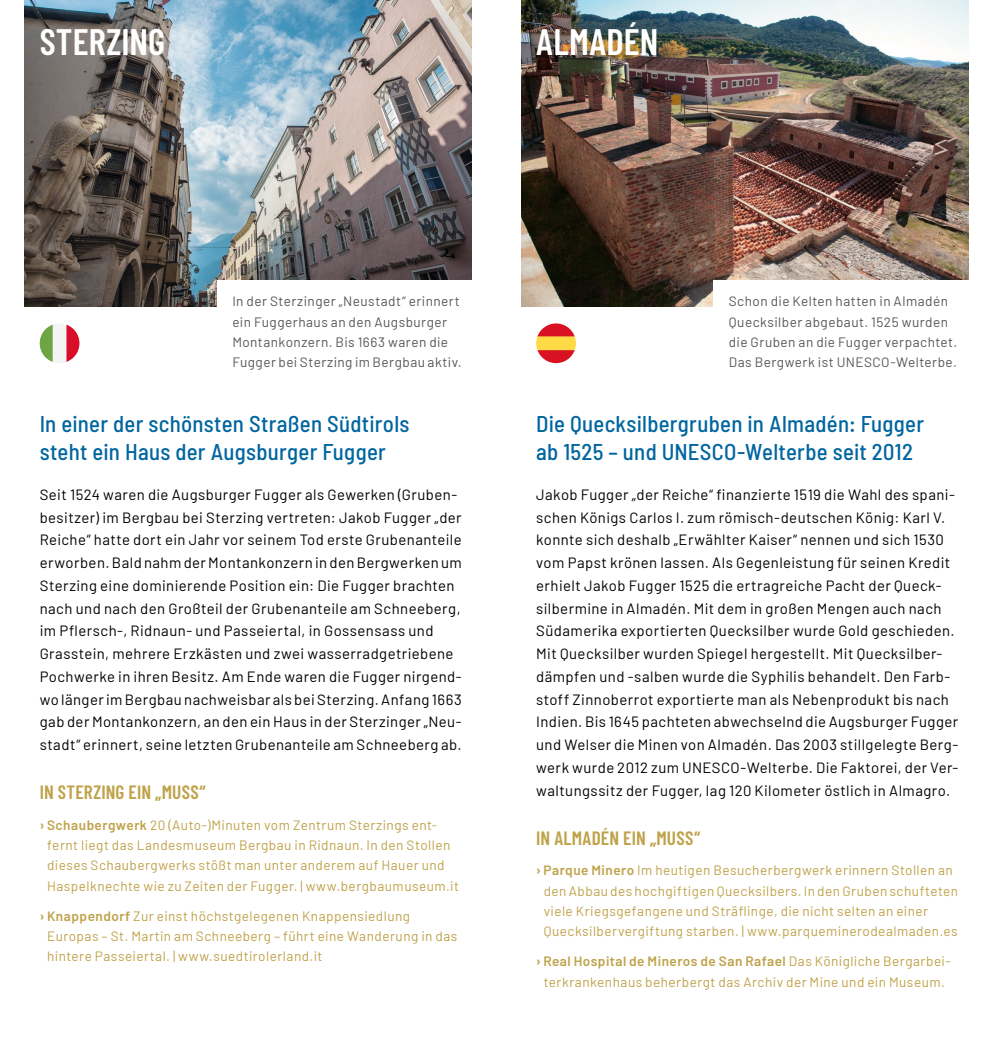
<style>
.page{position:relative;width:993px;height:1042px;background:#fff}
.page>*{position:absolute;margin:0;border:0;box-sizing:border-box;transform-origin:0 0}
.t1{font:600 36.75px "Barlow Condensed";letter-spacing:.005em;color:#fff}
.t2{font:500 semi-condensed 22.75px/28.3px "Barlow";letter-spacing:.01em;color:#0065a0}
.t3{font:600 19.25px "Barlow Condensed";letter-spacing:.01em;color:#bfa24a}
.t4{font:14.88px/22.8px "Barlow";letter-spacing:.03em;color:#000}
.t5{font:13.65px/20.3px "Barlow";letter-spacing:.035em;color:#bfa24a}
.t6{font:13.65px/20.3px "Barlow";letter-spacing:.035em;color:#575756}
.s1{font-weight:700}
.s2{font-weight:600}
</style>
<div class="page">
<img style="left:521px;top:0;width:446px;height:306px">
<img style="left:25px;top:0;width:446px;height:306px">
<div style="left:713px;top:280px;width:279px;height:106px;background:#fff"></div>
<div style="left:217px;top:280px;width:279px;height:106px;background:#fff"></div>
<svg style="left:536px;top:323px;width:39px;height:40px"></svg>
<div style="left:40px;top:323px;width:39px;height:40px;background:#f4f4f4;border-radius:50%"></div>
<svg style="left:66px;top:325px;width:13px;height:37px"></svg>
<svg style="left:40px;top:325px;width:13px;height:37px"></svg>
<h1 class="t1" style="left:40px;top:16px;width:127px">STERZING</h1>
<h1 class="t1" style="left:536px;top:16px;width:124px">ALMADÉN</h1>
<p class="t6" style="left:232px;top:290px;width:231px">In der Sterzinger „Neustadt“ erinnert ein Fuggerhaus an den Augsburger Montankonzern. Bis 1663 waren die Fugger bei Sterzing im Bergbau aktiv.</p>
<p class="t6" style="left:728px;top:290px;width:230px">Schon die Kelten hatten in Almadén Quecksilber abgebaut. 1525 wurden die Gruben an die Fugger verpachtet.<br>Das Bergwerk ist UNESCO-Welterbe.</p>
<h2 class="t2" style="left:40px;top:408px;width:371px">In einer der schönsten Straßen Südtirols steht ein Haus der Augsburger Fugger</h2>
<p class="t4" style="left:40px;top:482px;width:423px">Seit 1524 waren die Augsburger Fugger als Gewerken (Gruben&shy;besitzer) im Bergbau bei Sterzing vertreten: Jakob Fugger „der Reiche“ hatte dort ein Jahr vor seinem Tod erste Grubenanteile erworben. Bald nahm der Montankonzern in den Bergwerken um Sterzing eine dominierende Position ein: Die Fugger brachten nach und nach den Großteil der Grubenanteile am Schneeberg, im Pflersch-, Ridnaun- und Passeiertal, in Gossensass und Grasstein, mehrere Erzkästen und zwei wasserradgetriebene Pochwerke in ihren Besitz. Am Ende waren die Fugger nirgend&shy;wo länger im Bergbau nachweisbar als bei Sterzing. Anfang 1663 gab der Montankonzern, an den ein Haus in der Sterzinger „Neu&shy;stadt“ erinnert, seine letzten Grubenanteile am Schneeberg ab.</p>
<p class="t3" style="left:40px;top:778px;width:167px">IN STERZING EIN „MUSS“</p>
<p class="t5" style="left:47px;top:813px;width:413px;text-indent:-7px"><span class="s1">›</span> <span class="s2">Schaubergwerk</span> 20 (Auto-)Minuten vom Zentrum Sterzings ent&shy;fernt liegt das Landesmuseum Bergbau in Ridnaun. In den Stollen dieses Schaubergwerks stößt man unter anderem auf Hauer und Haspelknechte wie zu Zeiten der Fugger. | www.bergbaumuseum.it</p>
<p class="t5" style="left:47px;top:904px;width:411px;text-indent:-7px"><span class="s1">›</span> <span class="s2">Knappendorf</span> Zur einst höchstgelegenen Knappensiedlung<br>Europas – St. Martin am Schneeberg – führt eine Wanderung in das hintere Passeiertal. | www.suedtirolerland.it</p>
<h2 class="t2" style="left:536px;top:408px;width:389px">Die Quecksilbergruben in Almadén: Fugger ab 1525 – und UNESCO-Welterbe seit 2012</h2>
<p class="t4" style="left:536px;top:482px;width:423px">Jakob Fugger „der Reiche“ finanzierte 1519 die Wahl des spani&shy;schen Königs Carlos I. zum römisch-deutschen König: Karl V. konnte sich deshalb „Erwählter Kaiser“ nennen und sich 1530 vom Papst krönen lassen. Als Gegenleistung für seinen Kredit erhielt Jakob Fugger 1525 die ertragreiche Pacht der Queck&shy;silbermine in Almadén. Mit dem in großen Mengen auch nach Südamerika exportierten Quecksilber wurde Gold geschieden.<br>Mit Quecksilber wurden Spiegel hergestellt. Mit Quecksilber&shy;dämpfen und -salben wurde die Syphilis behandelt. Den Farb&shy;stoff Zinnoberrot exportierte man als Nebenprodukt bis nach Indien. Bis 1645 pachteten abwechselnd die Augsburger Fugger und Welser die Minen von Almadén. Das 2003 stillgelegte Berg&shy;werk wurde 2012 zum UNESCO-Welterbe. Die Faktorei, der Ver&shy;waltungssitz der Fugger, lag 120 Kilometer östlich in Almagro.</p>
<p class="t3" style="left:536px;top:824px;width:165px">IN ALMADÉN EIN „MUSS“</p>
<p class="t5" style="left:543px;top:859px;width:416px;text-indent:-7px"><span class="s1">›</span> <span class="s2">Parque Minero</span> Im heutigen Besucherbergwerk erinnern Stollen an den Abbau des hochgiftigen Quecksilbers. In den Gruben schufteten viele Kriegsgefangene und Sträflinge, die nicht selten an einer Quecksilbervergiftung starben. | www.parqueminerodealmaden.es</p>
<p class="t5" style="left:536px;top:950px;width:416px;text-align:center"><span class="s1">›</span> <span class="s2">Real Hospital de Mineros de San Rafael</span> Das Königliche Bergarbei&shy;terkrankenhaus beherbergt das Archiv der Mine und ein Museum.</p>
</div>
